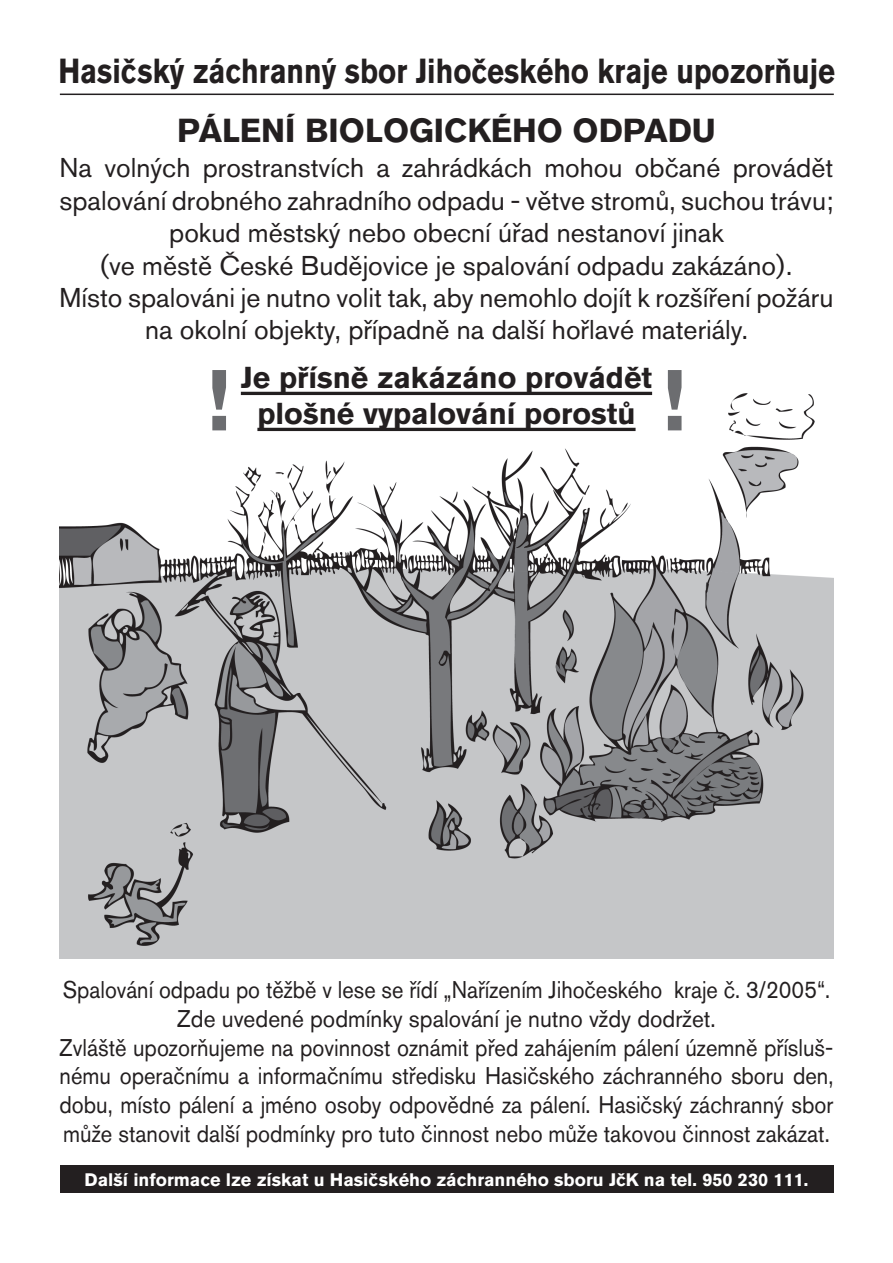
<style>
.page{position:relative;width:893px;height:1263px;background:#fff}
.page>*{position:absolute;margin:0;border:0;box-sizing:border-box;transform-origin:0 0}
.t1{font:85.5px "Akzidenz Grotesk BQCE Bold";color:#6c6d70}
.t2{font:34.5px "Akzidenz Grotesk BQCE Bold";color:#231f20;scale:.84 1}
.t3{font:33px "Akzidenz Grotesk BQCE Bold";color:#231f20}
.t4{font:30px/36px "Akzidenz Grotesk BQCE Bold";color:#231f20;text-align:center}
.t5{font:27px/32.4px "Akzidenz Grotesk BQCE Regular";color:#231f20;text-align:center}
.t6{font:24px/28.8px "Akzidenz Grotesk BQCE Regular";color:#231f20;text-align:center;scale:.91 1}
.t7{font:18px "Akzidenz Grotesk BQCE Bold";color:#fff}
</style>
<div class="page">
<hr style="left:60px;top:94px;width:774px;height:1px;background:#231f20">
<img style="left:60px;top:393px;width:773px;height:566px">
<hr style="left:241px;top:392px;width:411px;height:3px;background:#231f20">
<hr style="left:257px;top:428px;width:379px;height:3px;background:#231f20">
<div style="left:60px;top:1165px;width:773px;height:27px;background:#231f20"></div>
<h2 class="t2" style="left:58px;top:51px;width:926px">Hasičský záchranný sbor Jihočeského kraje upozorňuje</h2>
<h3 class="t3" style="left:177px;top:112px;width:540px">Pálení biologického odpadu</h3>
<p class="t5" style="left:60px;top:152px;width:775px">Na volných prostranstvích a zahrádkách mohou občané provádět spalování drobného zahradního odpadu - větve stromů, suchou trávu; pokud městský nebo obecní úřad nestanoví jinak<br>(ve městě České Budějovice je spalování odpadu zakázáno).<br>Místo spalováni je nutno volit tak, aby nemohlo dojít k rozšíření požáru na okolní objekty, případně na další hořlavé materiály.</p>
<p class="t4" style="left:241px;top:360px;width:413px">Je přísně zakázáno provádět plošné vypalování porostů</p>
<h1 class="t1" style="left:205px;top:352px;width:26px">!</h1>
<h1 class="t1" style="left:660px;top:352px;width:26px">!</h1>
<p class="t6" style="left:60px;top:975px;width:852px">Spalování odpadu po těžbě v lese se řídí „Nařízením Jihočeského kraje č. 3/2005“.<br>Zde uvedené podmínky spalování je nutno vždy dodržet.<br>Zvláště upozorňujeme na povinnost oznámit před zahájením pálení územně přísluš&shy;nému operačnímu a informačnímu středisku Hasičského záchranného sboru den, dobu, místo pálení a jméno osoby odpovědné za pálení. Hasičský záchranný sbor může stanovit další podmínky pro tuto činnost nebo může takovou činnost zakázat.</p>
<p class="t7" style="left:85px;top:1169px;width:725px">Další informace lze získat u Hasičského záchranného sboru JčK na tel. 950 230 111.</p>
</div>
